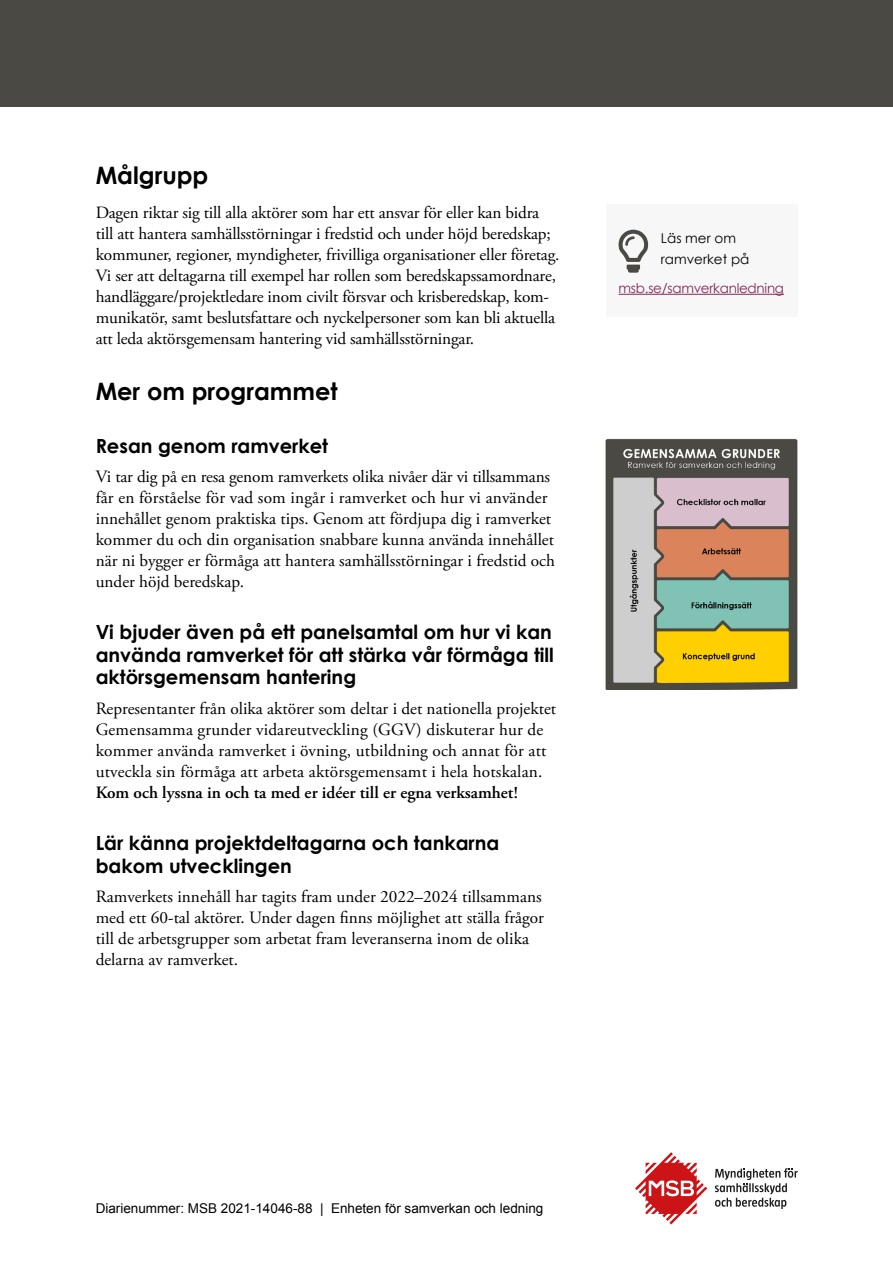
<style>
.page{position:relative;width:893px;height:1263px;background:#fff}
.page>*{position:absolute;margin:0;border:0;box-sizing:border-box;transform-origin:0 0}
.Mellanrubrik_H2{font:700 24px "Century Gothic";color:#000}
.Underrubrik_H3{font:700 19.5px/22.5px "Century Gothic";color:#000;text-align:justify}
.Brödtext_P{font:17.25px/21px "Adobe Garamond Pro";color:#000}
.Omslag_Avsändare{font:13.5px "Arial";color:#000}
.Inforuta{font:13.5px "Century Gothic";letter-spacing:-.02em;color:#822757}
.Inforuta-2{font:13.5px/20.7px "Century Gothic";color:#000}
.s1{font-weight:600}
</style>
<div class="page">
<svg style="left:635px;top:1152px;width:72px;height:72px"></svg>
<svg style="left:715px;top:1168px;width:83px;height:41px"></svg>
<div style="left:0;top:0;width:893px;height:106px;background:#4a4944"></div>
<div style="left:606px;top:204px;width:191px;height:113px;background:#f7f7f7"></div>
<hr style="left:619px;top:294px;width:165px;height:1px;background:#822757">
<svg style="left:619px;top:230px;width:29px;height:43px"></svg>
<img style="left:606px;top:439px;width:191px;height:251px">
<h2 class="Mellanrubrik_H2" style="left:96px;top:160px;width:114px">Målgrupp</h2>
<p class="Brödtext_P" style="left:96px;top:202px;width:465px">Dagen riktar sig till alla aktörer som har ett ansvar för eller kan bidra till att hantera samhällsstörningar i fredstid och under höjd beredskap; kommuner, regioner, myndigheter, frivilliga organisationer eller företag.<br>Vi ser att deltagarna till exempel har rollen som beredskapssamordnare, handläggare/projektledare inom civilt försvar och krisberedskap, kom&shy;munikatör, samt beslutsfattare och nyckelpersoner som kan bli aktuella att leda aktörsgemensam hantering vid samhällsstörningar.</p>
<h2 class="Mellanrubrik_H2" style="left:96px;top:377px;width:243px">Mer om programmet</h2>
<h3 class="Underrubrik_H3" style="left:96px;top:434px;width:234px">Resan genom ramverket</h3>
<p class="Brödtext_P" style="left:96px;top:467px;width:461px">Vi tar dig på en resa genom ramverkets olika nivåer där vi tillsammans får en förståelse för vad som ingår i ramverket och hur vi använder innehållet genom praktiska tips. Genom att fördjupa dig i ramverket kommer du och din organisation snabbare kunna använda innehållet när ni bygger er förmåga att hantera samhällsstörningar i fredstid och under höjd beredskap.</p>
<h3 class="Underrubrik_H3" style="left:96px;top:621px;width:460px">Vi bjuder även på ett panelsamtal om hur vi kan använda ramverket för att stärka vår förmåga till aktörsgemensam hantering</h3>
<p class="Brödtext_P" style="left:96px;top:699px;width:462px">Representanter från olika aktörer som deltar i det nationella projektet Gemensamma grunder vidareutveckling (GGV) diskuterar hur de kommer använda ramverket i övning, utbildning och annat för att utveckla sin förmåga att arbeta aktörsgemensamt i hela hotskalan.<br><span class="s1">Kom och lyssna in och ta med er idéer till er egna verksamhet!</span></p>
<h3 class="Underrubrik_H3" style="left:96px;top:831px;width:405px">Lär känna projektdeltagarna och tankarna bakom utvecklingen</h3>
<p class="Brödtext_P" style="left:96px;top:887px;width:450px">Ramverkets innehåll har tagits fram under 2022–2024 tillsammans med ett 60-tal aktörer. Under dagen finns möjlighet att ställa frågor till de arbetsgrupper som arbetat fram leveranserna inom de olika delarna av ramverket.</p>
<p class="Inforuta-2" style="left:661px;top:228px;width:90px">Läs mer om ramverket på</p>
<p class="Inforuta" style="left:619px;top:280px;width:167px">msb.se/samverkanledning</p>
<p class="Omslag_Avsändare" style="left:96px;top:1199px;width:449px">Diarienummer: MSB 2021-14046-88 | Enheten för samverkan och ledning</p>
</div>
